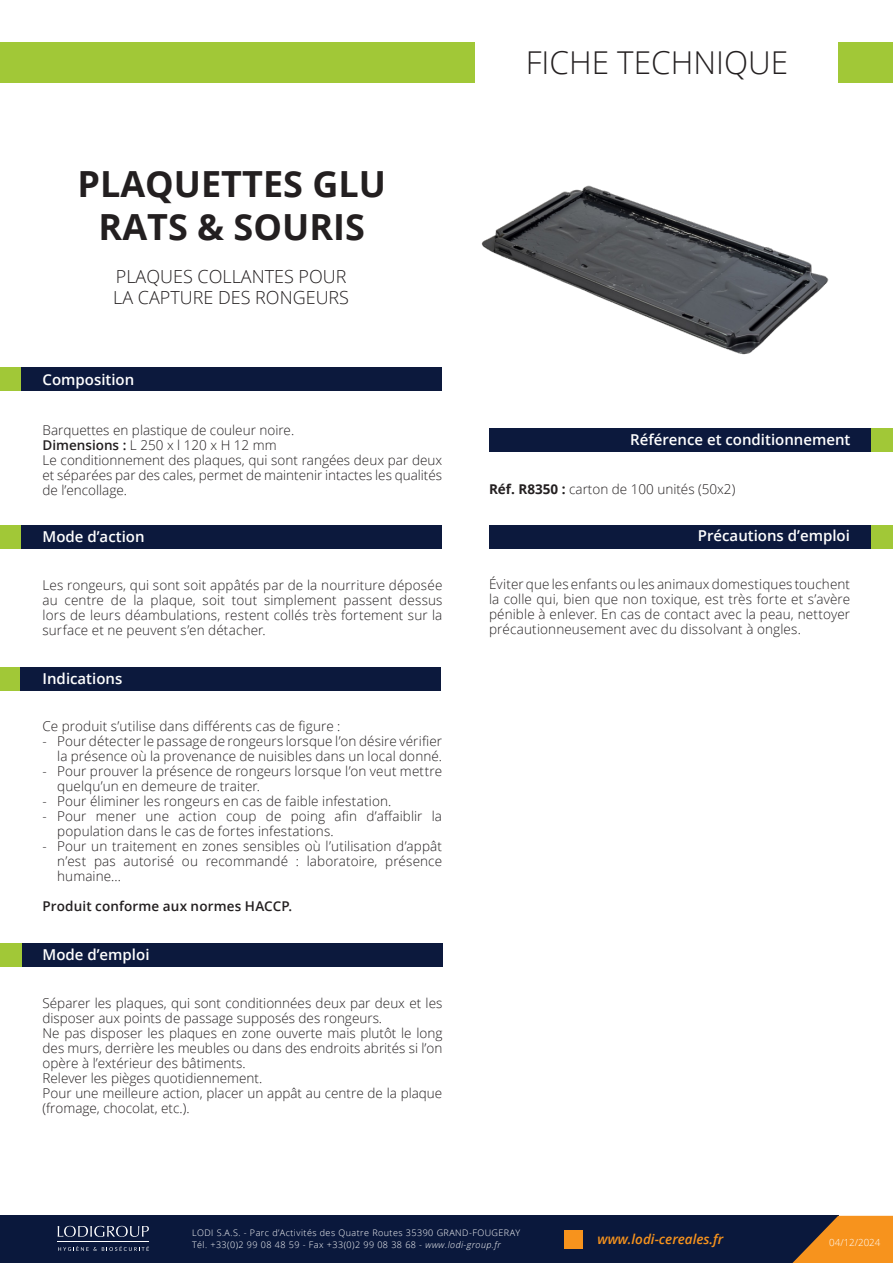
<style>
.page{position:relative;width:893px;height:1263px;background:#fff}
.page>*{position:absolute;margin:0;border:0;box-sizing:border-box;transform-origin:0 0}
.t1{font:700 36px/43.2px "Open Sans";color:#231f20;text-align:center}
.t2{font:300 31.5px "Open Sans";color:#231f20}
.t3{font:300 18px/21px "Open Sans";color:#231f20}
.t4{font:600 15px "Open Sans";color:#fff}
.t5{font:300 13.5px/15px "Open Sans";color:#231f20}
.t6{font:600 13.5px "Open Sans";letter-spacing:.01em;color:#231f20}
.t7{font:italic 600 13.5px "Open Sans";color:#f7931d}
.t8{font:300 9.75px "Open Sans";color:#fff}
.t9{font:300 9px/12px "Open Sans";letter-spacing:.05em;color:#fff}
.s1{font-weight:600}
.s2{font-weight:700}
.s3{font-style:italic}
</style>
<div class="page">
<div style="left:0;top:42px;width:475px;height:41px;background:#a1c837"></div>
<div style="left:839px;top:42px;width:54px;height:41px;background:#a1c837"></div>
<div style="left:489px;top:428px;width:404px;height:24px;background:#0c193d"></div>
<div style="left:0;top:368px;width:441px;height:23px;background:#0c193d"></div>
<div style="left:0;top:368px;width:20px;height:23px;background:#a1c837"></div>
<div style="left:872px;top:428px;width:21px;height:24px;background:#a1c837"></div>
<div style="left:0;top:667px;width:440px;height:24px;background:#0c193d"></div>
<div style="left:0;top:667px;width:19px;height:24px;background:#a1c837"></div>
<div style="left:489px;top:525px;width:404px;height:23px;background:#0c193d"></div>
<div style="left:872px;top:525px;width:21px;height:23px;background:#a1c837"></div>
<div style="left:0;top:525px;width:441px;height:24px;background:#0c193d"></div>
<div style="left:0;top:525px;width:20px;height:23px;background:#a1c837"></div>
<div style="left:0;top:943px;width:442px;height:23px;background:#0c193d"></div>
<div style="left:0;top:943px;width:21px;height:23px;background:#a1c837"></div>
<img style="left:481px;top:185px;width:348px;height:170px">
<div style="left:0;top:1216px;width:838px;height:47px;background:#0a183c"></div>
<svg style="left:792px;top:1216px;width:101px;height:47px"></svg>
<svg style="left:58px;top:1226px;width:91px;height:11px"></svg>
<svg style="left:58px;top:1246px;width:91px;height:5px"></svg>
<hr style="left:58px;top:1242px;width:91px;height:1px;background:#fff">
<div style="left:564px;top:1230px;width:18px;height:19px;background:#f7931d"></div>
<h1 class="t1" style="left:77px;top:161px;width:310px">PLAQUETTES GLU<br>RATS &amp; SOURIS</h1>
<h3 class="t3" style="left:113px;top:266px;width:237px">PLAQUES COLLANTES POUR<br>LA CAPTURE DES RONGEURS</h3>
<p class="t4" style="left:43px;top:369px;width:93px">Composition</p>
<h2 class="t2" style="left:526px;top:41px;width:264px">FICHE TECHNIQUE</h2>
<p class="t5" style="left:43px;top:422px;width:401px">Barquettes en plastique de couleur noire.<br><span class="s1">Dimensions :</span> L 250 x l 120 x H 12 mm<br>Le conditionnement des plaques, qui sont rangées deux par deux et séparées par des cales, permet de maintenir intactes les qualités de l’encollage.</p>
<p class="t4" style="left:630px;top:430px;width:222px">Référence et conditionnement</p>
<p class="t5" style="left:489px;top:481px;width:248px"><span class="s2">Réf. R8350 :</span> carton de 100 unités (50x2)</p>
<p class="t4" style="left:43px;top:526px;width:104px">Mode d’action</p>
<p class="t5" style="left:43px;top:577px;width:401px;text-align:justify">Les rongeurs, qui sont soit appâtés par de la nourriture déposée au centre de la plaque, soit tout simplement passent dessus lors de leurs déambulations, restent collés très fortement sur la surface et ne peuvent s’en détacher.</p>
<p class="t4" style="left:43px;top:669px;width:81px">Indications</p>
<p class="t5" style="left:43px;top:718px;width:299px">Ce produit s’utilise dans différents cas de figure : -</p>
<p class="t5" style="left:43px;top:763px;width:6px">-</p>
<p class="t5" style="left:43px;top:793px;width:6px">- -</p>
<p class="t5" style="left:43px;top:838px;width:6px">-</p>
<p class="t5" style="left:57px;top:733px;width:386px">Pour détecter le passage de rongeurs lorsque l’on désire vérifier la présence où la provenance de nuisibles dans un local donné.<br>Pour prouver la présence de rongeurs lorsque l’on veut mettre quelqu’un en demeure de traiter.<br>Pour éliminer les rongeurs en cas de faible infestation.<br>Pour mener une action coup de poing afin d’affaiblir la population dans le cas de fortes infestations.<br>Pour un traitement en zones sensibles où l’utilisation d’appât n’est pas autorisé ou recommandé : laboratoire, présence humaine...</p>
<p class="t6" style="left:43px;top:897px;width:251px">Produit conforme aux normes HACCP.</p>
<p class="t4" style="left:43px;top:944px;width:108px">Mode d’emploi</p>
<p class="t5" style="left:43px;top:995px;width:401px">Séparer les plaques, qui sont conditionnées deux par deux et les disposer aux points de passage supposés des rongeurs.<br>Ne pas disposer les plaques en zone ouverte mais plutôt le long des murs, derrière les meubles ou dans des endroits abrités si l’on opère à l’extérieur des bâtiments.<br>Relever les pièges quotidiennement.<br>Pour une meilleure action, placer un appât au centre de la plaque (fromage, chocolat, etc.).</p>
<p class="t4" style="left:698px;top:525px;width:154px">Précautions d’emploi</p>
<p class="t5" style="left:489px;top:576px;width:363px;text-align:justify">Éviter que les enfants ou les animaux domestiques touchent la colle qui, bien que non toxique, est très forte et s’avère pénible à enlever. En cas de contact avec la peau, nettoyer précautionneusement avec du dissolvant à ongles.</p>
<p class="t9" style="left:192px;top:1226px;width:330px">LODI S.A.S. - Parc d’Activités des Quatre Routes 35390 GRAND-FOUGERAY<br>Tél. +33(0)2 99 08 48 59 - Fax +33(0)2 99 08 38 68 - <span class="s3">www.lodi-group.fr</span></p>
<p class="t7" style="left:597px;top:1229px;width:127px">www.lodi-cereales.fr</p>
<p class="t8" style="left:829px;top:1235px;width:53px">04/12/2024</p>
</div>
